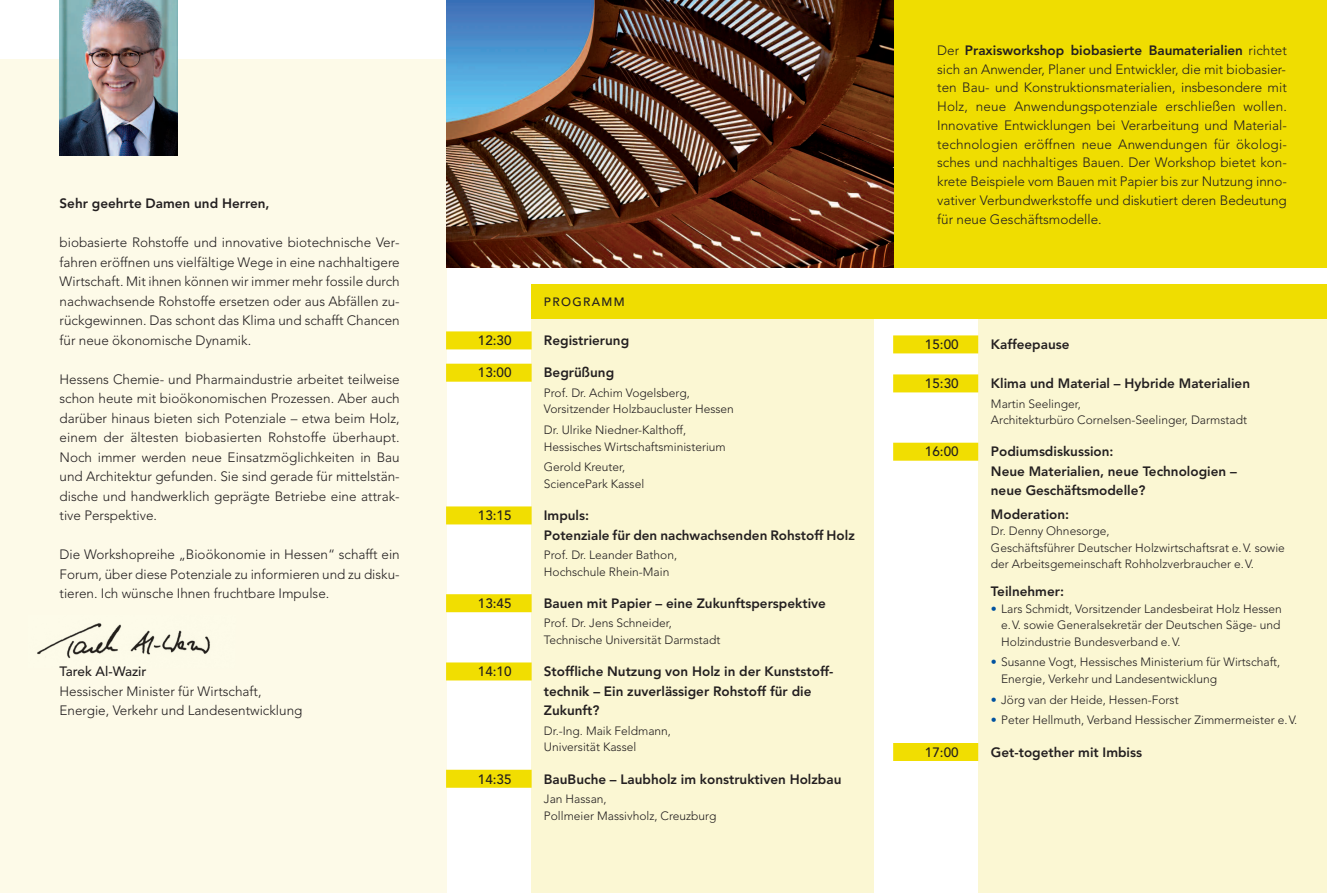
<style>
.page{position:relative;width:1327px;height:893px;background:#fff}
.page>*{position:absolute;margin:0;border:0;box-sizing:border-box;transform-origin:0 0}
.t1{font:300 13.5px/19.5px "Avenir";color:#231f20;text-align:justify}
.t2{font:800 13.5px/19.5px "Avenir LT Std";color:#231f20}
.t3{font:300 13.5px/19.5px "Avenir LTCE";color:#231f20}
.t4{font:500 13.5px "Avenir LT Std";color:#231f20}
.t5{font:800 13.5px "Avenir";color:#231f20}
.t6{font:500 13.5px "Avenir";color:#231f20}
.t7{font:300 12px/16.5px "Avenir LT Std";color:#231f20}
.t8{font:500 12px "Avenir LT Std";letter-spacing:.11em;color:#231f20}
.s1{font-weight:800}
.s2{color:#0153a0}
</style>
<div class="page">
<div style="left:893px;top:0;width:434px;height:268px;background:#efdd01"></div>
<div style="left:0;top:60px;width:446px;height:833px;background:#fdfae8"></div>
<div style="left:531px;top:285px;width:343px;height:608px;background:#fbf7d3"></div>
<div style="left:978px;top:285px;width:349px;height:608px;background:#fbf7d3"></div>
<img style="left:60px;top:0;width:118px;height:155px">
<img style="left:37px;top:623px;width:173px;height:36px">
<img style="left:446px;top:0;width:447px;height:268px">
<div style="left:531px;top:285px;width:796px;height:34px;background:#efdd01"></div>
<div style="left:446px;top:331px;width:85px;height:18px;background:#f1de01"></div>
<div style="left:446px;top:364px;width:85px;height:18px;background:#f1de01"></div>
<div style="left:446px;top:506px;width:85px;height:18px;background:#f1de01"></div>
<div style="left:446px;top:594px;width:85px;height:18px;background:#f1de01"></div>
<div style="left:446px;top:662px;width:85px;height:18px;background:#f1de01"></div>
<div style="left:446px;top:770px;width:85px;height:18px;background:#f1de01"></div>
<div style="left:893px;top:335px;width:85px;height:18px;background:#f1de01"></div>
<div style="left:893px;top:374px;width:85px;height:18px;background:#f1de01"></div>
<div style="left:893px;top:443px;width:85px;height:18px;background:#f1de01"></div>
<div style="left:893px;top:743px;width:85px;height:18px;background:#f1de01"></div>
<p class="t5" style="left:60px;top:193px;width:211px">Sehr geehrte Damen und Herren,</p>
<p class="t1" style="left:60px;top:234px;width:342px">biobasierte Rohstoffe und innovative biotechnische Ver&shy;fahren eröffnen uns vielfältige Wege in eine nachhaltigere Wirtschaft. Mit ihnen können wir immer mehr fossile durch nachwachsende Rohstoffe ersetzen oder aus Abfällen zu&shy;rückgewinnen. Das schont das Klima und schafft Chancen für neue ökonomische Dynamik.</p>
<p class="t1" style="left:60px;top:370px;width:342px">Hessens Chemie- und Pharmaindustrie arbeitet teilweise schon heute mit bioökonomischen Prozessen. Aber auch darüber hinaus bieten sich Potenziale – etwa beim Holz, einem der ältesten biobasierten Rohstoffe überhaupt.<br>Noch immer werden neue Einsatzmöglichkeiten in Bau und Architektur gefunden. Sie sind gerade für mittelstän&shy;dische und handwerklich geprägte Betriebe eine attrak&shy;tive Perspektive.</p>
<p class="t1" style="left:60px;top:546px;width:342px">Die Workshopreihe „Bioökonomie in Hessen“ schafft ein Forum, über diese Potenziale zu informieren und zu disku&shy;tieren. Ich wünsche Ihnen fruchtbare Impulse.</p>
<p class="t6" style="left:60px;top:666px;width:88px">Tarek Al-Wazir</p>
<p class="t3" style="left:60px;top:682px;width:244px">Hessischer Minister für Wirtschaft,<br>Energie, Verkehr und Landesentwicklung</p>
<p class="t8" style="left:544px;top:297px;width:82px">PROGRAMM</p>
<p class="t4" style="left:478px;top:335px;width:35px">12:30</p>
<p class="t2" style="left:544px;top:332px;width:87px">Registrierung</p>
<p class="t4" style="left:478px;top:367px;width:35px">13:00</p>
<p class="t2" style="left:544px;top:364px;width:72px">Begrüßung</p>
<p class="t7" style="left:544px;top:385px;width:191px">Prof. Dr. Achim Vogelsberg,<br>Vorsitzender Holzbaucluster Hessen</p>
<p class="t7" style="left:544px;top:423px;width:183px">Dr. Ulrike Niedner-Kalthoff,<br>Hessisches Wirtschaftsministerium</p>
<p class="t7" style="left:544px;top:460px;width:102px">Gerold Kreuter,<br>SciencePark Kassel</p>
<p class="t4" style="left:478px;top:510px;width:35px">13:15</p>
<p class="t2" style="left:544px;top:507px;width:312px">Impuls:<br>Potenziale für den nachwachsenden Rohstoff Holz</p>
<p class="t7" style="left:544px;top:548px;width:135px">Prof. Dr. Leander Bathon,<br>Hochschule Rhein-Main</p>
<p class="t4" style="left:478px;top:598px;width:35px">13:45</p>
<p class="t2" style="left:544px;top:595px;width:284px">Bauen mit Papier – eine Zukunftsperspektive</p>
<p class="t7" style="left:544px;top:616px;width:178px">Prof. Dr. Jens Schneider,<br>Technische Universität Darmstadt</p>
<p class="t4" style="left:478px;top:666px;width:35px">14:10</p>
<p class="t2" style="left:544px;top:663px;width:291px">Stoffliche Nutzung von Holz in der Kunststoff&shy;technik – Ein zuverlässiger Rohstoff für die<br>Zukunft?</p>
<p class="t7" style="left:544px;top:723px;width:129px">Dr.-Ing. Maik Feldmann,<br>Universität Kassel</p>
<p class="t4" style="left:478px;top:773px;width:35px">14:35</p>
<p class="t2" style="left:544px;top:770px;width:299px">BauBuche – Laubholz im konstruktiven Holzbau</p>
<p class="t7" style="left:544px;top:792px;width:174px">Jan Hassan,<br>Pollmeier Massivholz, Creuzburg</p>
<p class="t1" style="left:937px;top:42px;width:351px;line-height:18.8px">Der <span class="s1">Praxisworkshop biobasierte Baumaterialien</span> richtet sich an Anwender, Planer und Entwickler, die mit biobasier&shy;ten Bau- und Konstruktionsmaterialien, insbesondere mit Holz, neue Anwendungspotenziale erschließen wollen.<br>Innovative Entwicklungen bei Verarbeitung und Material&shy;technologien eröffnen neue Anwendungen für ökologi&shy;sches und nachhaltiges Bauen. Der Workshop bietet kon&shy;krete Beispiele vom Bauen mit Papier bis zur Nutzung inno&shy;vativer Verbundwerkstoffe und diskutiert deren Bedeutung für neue Geschäftsmodelle.</p>
<p class="t4" style="left:925px;top:339px;width:35px">15:00</p>
<p class="t2" style="left:991px;top:336px;width:80px">Kaffeepause</p>
<p class="t4" style="left:925px;top:378px;width:35px">15:30</p>
<p class="t2" style="left:991px;top:375px;width:261px">Klima und Material – Hybride Materialien</p>
<p class="t7" style="left:991px;top:396px;width:257px">Martin Seelinger,<br>Architekturbüro Cornelsen-Seelinger, Darmstadt</p>
<p class="t4" style="left:925px;top:446px;width:35px">16:00</p>
<p class="t2" style="left:991px;top:443px;width:247px">Podiumsdiskussion:<br>Neue Materialien, neue Technologien – neue Geschäftsmodelle?</p>
<p class="t2" style="left:991px;top:506px;width:80px">Moderation:</p>
<p class="t7" style="left:991px;top:524px;width:295px">Dr. Denny Ohnesorge,<br>Geschäftsführer Deutscher Holzwirtschaftsrat e.V. sowie der Arbeitsgemeinschaft Rohholzverbraucher e.V.</p>
<p class="t2" style="left:991px;top:583px;width:75px">Teilnehmer:</p>
<p class="t7" style="left:1001px;top:601px;width:282px;text-indent:-10px"><span class="s2">•</span> Lars Schmidt, Vorsitzender Landesbeirat Holz Hessen e.V. sowie Generalsekretär der Deutschen Säge- und<br>Holzindustrie Bundesverband e.V.</p>
<p class="t7" style="left:1001px;top:655px;width:281px;text-indent:-10px"><span class="s2">•</span> Susanne Vogt, Hessisches Ministerium für Wirtschaft,<br>Energie, Verkehr und Landesentwicklung</p>
<p class="t7" style="left:991px;top:692px;width:189px"><span class="s2">•</span> Jörg van der Heide, Hessen-Forst</p>
<p class="t7" style="left:991px;top:713px;width:308px"><span class="s2">•</span> Peter Hellmuth, Verband Hessischer Zimmermeister e.V.</p>
<p class="t4" style="left:925px;top:746px;width:35px">17:00</p>
<p class="t2" style="left:991px;top:743px;width:153px">Get-together mit Imbiss</p>
</div>
